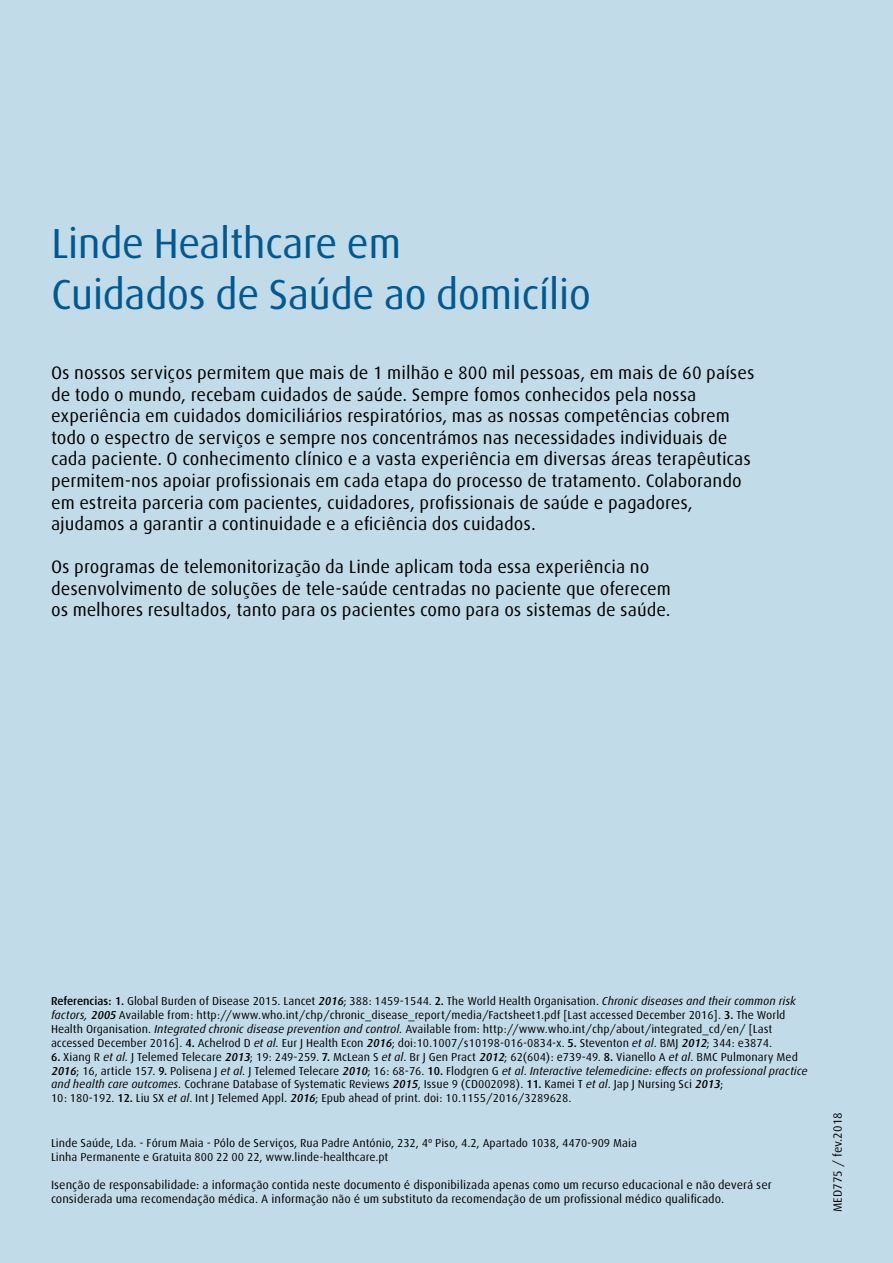
<style>
.page{position:relative;width:893px;height:1263px;background:#c2dbe8}
.page>*{position:absolute;margin:0;border:0;box-sizing:border-box;transform-origin:0 0}
.t1{font:42px/50.4px "Linde Dax Global";letter-spacing:-.02em;color:#005993}
.t2{font:18px/21.6px "Linde Dax Global";color:#000}
.t3{font:12px/14.4px "Linde Dax Global";color:#000}
.t4{font:11.55px/13.8px "Linde Dax Global";color:#000}
.s1{font-weight:500}
.s2{font-weight:500;font-style:italic}
.s3{font-style:italic}
</style>
<div class="page">
<h1 class="t1" style="left:51px;top:219px;width:542px">Linde Healthcare em<br>Cuidados de Saúde ao domicílio</h1>
<p class="t2" style="left:51px;top:362px;width:705px">Os nossos serviços permitem que mais de 1 milhão e 800 mil pessoas, em mais de 60 países de todo o mundo, recebam cuidados de saúde. Sempre fomos conhecidos pela nossa experiência em cuidados domiciliários respiratórios, mas as nossas competências cobrem todo o espectro de serviços e sempre nos concentrámos nas necessidades individuais de cada paciente. O conhecimento clínico e a vasta experiência em diversas áreas terapêuticas permitem-nos apoiar profissionais em cada etapa do processo de tratamento. Colaborando em estreita parceria com pacientes, cuidadores, profissionais de saúde e pagadores, ajudamos a garantir a continuidade e a eficiência dos cuidados.</p>
<h2 class="t2" style="left:51px;top:556px;width:621px">Os programas de telemonitorização da Linde aplicam toda essa experiência no desenvolvimento de soluções de tele-saúde centradas no paciente que oferecem os melhores resultados, tanto para os pacientes como para os sistemas de saúde.</h2>
<p class="t4" style="left:51px;top:994px;width:746px"><span class="s1">Referencias: 1.</span> Global Burden of Disease 2015. Lancet <span class="s2">2016</span>; 388: 1459-1544. <span class="s1">2.</span> The World Health Organisation. <span class="s3">Chronic diseases and their common risk factors,</span> <span class="s2">2005</span>Available from: http://www.who.int/chp/chronic_disease_report/media/Factsheet1.pdf [Last accessed December 2016]. <span class="s1">3.</span> The World Health Organisation. <span class="s3">Integrated chronic disease prevention and control.</span> Available from: http://www.who.int/chp/about/integrated_cd/en/ [Last accessed December 2016]. <span class="s1">4.</span> Achelrod D <span class="s3">et al.</span> Eur J Health Econ <span class="s2">2016</span>; doi:10.1007/s10198-016-0834-x. <span class="s1">5.</span> Steventon <span class="s3">et al</span>. BMJ <span class="s2">2012</span>; 344: e3874.</p>
<p class="t4" style="left:51px;top:1050px;width:758px"><span class="s1">6.</span> Xiang R <span class="s3">et al.</span> J Telemed Telecare <span class="s2">2013</span>; 19: 249-259. <span class="s1">7.</span> McLean S <span class="s3">et al</span>. Br J Gen Pract <span class="s2">2012</span>; 62(604): e739-49. <span class="s1">8.</span> Vianello A <span class="s3">et al</span>. BMC Pulmonary Med <span class="s2">2016</span>; 16, article 157. <span class="s1">9.</span> Polisena J <span class="s3">et al.</span> J Telemed Telecare <span class="s2">2010</span>; 16: 68-76. <span class="s1">10.</span> Flodgren G <span class="s3">et al</span>. <span class="s3">Interactive telemedicine: effects on professional practice and health care outcomes.</span> Cochrane Database of Systematic Reviews <span class="s2">2015</span>, Issue 9 (CD002098). <span class="s1">11.</span> Kamei T <span class="s3">et al</span>. Jap J Nursing Sci <span class="s2">2013</span>;<br>10: 180-192. <span class="s1">12.</span> Liu SX <span class="s3">et al</span>. Int J Telemed Appl. <span class="s2">2016</span>; Epub ahead of print. doi: 10.1155/2016/3289628.</p>
<p class="t4" style="left:51px;top:1136px;width:587px">Linde Saúde, Lda. - Fórum Maia - Pólo de Serviços, Rua Padre António, 232, 4º Piso, 4.2, Apartado 1038, 4470-909 Maia<br>Linha Permanente e Gratuita 800 22 00 22, www.linde-healthcare.pt</p>
<p class="t3" style="left:51px;top:1178px;width:722px">Isenção de responsabilidade: a informação contida neste documento é disponibilizada apenas como um recurso educacional e não deverá ser considerada uma recomendação médica. A informação não é um substituto da recomendação de um profissional médico qualificado.</p>
<p class="t3" style="left:831px;top:1212px;width:101px;rotate:-90deg">MED775 / fev.2018</p>
</div>
